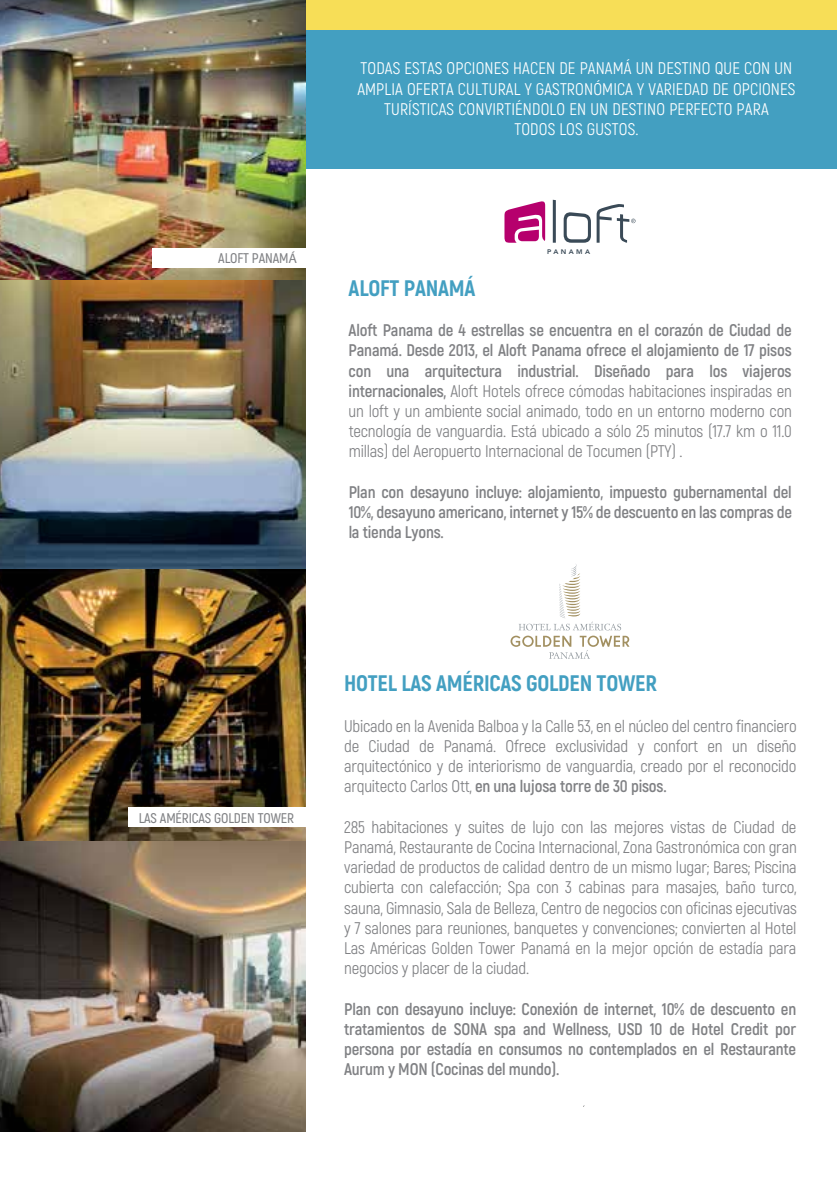
<style>
.page{position:relative;width:837px;height:1186px;background:#fff}
.page>*{position:absolute;margin:0;border:0;box-sizing:border-box;transform-origin:0 0}
.t1{font:800 22.4px "Akrobat";letter-spacing:-.01em;color:#439fc1}
.t2{font:16.8px/20.2px "Akrobat";letter-spacing:-.01em;color:#808184;text-align:justify}
.t3{font:700 16.8px/20.2px "Akrobat";letter-spacing:-.015em;color:#808184;text-align:justify}
.t4{font:16.8px/20.2px "Akrobat";letter-spacing:.01em;color:#fff;text-align:center}
.t5{font:600 14px "Akrobat";letter-spacing:-.01em;color:#808184}
.t6{font:800 6.6px "Avenir";letter-spacing:.35em;color:#3a4a57;scale:1.05 1}
.s1{font-family:"Myriad Pro";font-weight:400}
.s2{font-weight:700}
</style>
<div class="page">
<img style="left:0;top:568px;width:305px;height:273px">
<img style="left:0;top:841px;width:305px;height:290px">
<div style="left:0;top:29px;width:836px;height:140px;background:#439fc1"></div>
<div style="left:0;top:0;width:836px;height:29px;background:#f7de57"></div>
<div style="left:128px;top:807px;width:180px;height:19px;background:#fff"></div>
<svg style="left:510px;top:564px;width:119px;height:94px"></svg>
<svg style="left:552px;top:200px;width:3px;height:43px"></svg>
<svg style="left:563px;top:212px;width:27px;height:31px"></svg>
<svg style="left:596px;top:204px;width:39px;height:39px"></svg>
<svg style="left:504px;top:201px;width:41px;height:42px"></svg>
<img style="left:0;top:0;width:305px;height:568px">
<div style="left:152px;top:248px;width:179px;height:19px;background:#fff"></div>
<p class="t5" style="left:218px;top:249px;width:80px">ALOFT PANAM<span class="s1">Á</span></p>
<p class="t4" style="left:357px;top:58px;width:439px">TODAS ESTAS OPCIONES HACEN DE PANAMÁ UN DESTINO QUE CON UN AMPLIA OFERTA CULTURAL Y GASTRONÓMICA Y VARIEDAD DE OPCIONES TURÍSTICAS CONVIRTIÉNDOLO EN UN DESTINO PERFECTO PARA<br>TODOS LOS GUSTOS.</p>
<p class="t6" style="left:547px;top:246px;width:42px">PANAMA</p>
<h1 class="t1" style="left:348px;top:274px;width:128px">ALOFT PANAMÁ</h1>
<p class="t2" style="left:348px;top:320px;width:444px"><span class="s2">Aloft Panama de 4 estrellas se encuentra en el corazón de Ciudad de Panamá. Desde 2013, el Aloft Panama ofrece el alojamiento de 17 pisos con una arquitectura industrial. Diseñado para los viajeros internacionales,</span> Aloft Hotels ofrece cómodas habitaciones inspiradas en un loft y un ambiente social animado, todo en un entorno moderno con tecnología de vanguardia. Está ubicado a sólo 25 minutos (17.7 km o 11.0 millas) del Aeropuerto Internacional de Tocumen (PTY) .</p>
<p class="t3" style="left:348px;top:481px;width:444px">Plan con desayuno incluye: alojamiento, impuesto gubernamental del 10%, desayuno americano, internet y 15% de descuento en las compras de la tienda Lyons.</p>
<p class="t5" style="left:139px;top:809px;width:157px">LAS AMÉRICAS GOLDEN TOWER</p>
<h1 class="t1" style="left:344px;top:669px;width:314px">HOTEL LAS AMÉRICAS GOLDEN TOWER</h1>
<p class="t2" style="left:344px;top:715px;width:454px">Ubicado en la Avenida Balboa y la Calle 53, en el núcleo del centro financiero de Ciudad de Panamá. Ofrece exclusividad y confort en un diseño arquitectónico y de interiorismo de vanguardia, creado por el reconocido arquitecto Carlos Ott, <span class="s2">en una lujosa torre de 30 pisos.</span></p>
<p class="t2" style="left:344px;top:816px;width:454px">285 habitaciones y suites de lujo con las mejores vistas de Ciudad de Panamá, Restaurante de Cocina Internacional, Zona Gastronómica con gran variedad de productos de calidad dentro de un mismo lugar; Bares; Piscina cubierta con calefacción; Spa con 3 cabinas para masajes, baño turco, sauna, Gimnasio, Sala de Belleza, Centro de negocios con oficinas ejecutivas y 7 salones para reuniones, banquetes y convenciones; convierten al Hotel Las Américas Golden Tower Panamá en la mejor opción de estadía para negocios y placer de la ciudad.</p>
<p class="t3" style="left:344px;top:998px;width:453px">Plan con desayuno incluye: Conexión de internet, 10% de descuento en tratamientos de SONA spa and Wellness, USD 10 de Hotel Credit por persona por estadía en consumos no contemplados en el Restaurante Aurum y MON (Cocinas del mundo).</p>
</div>
